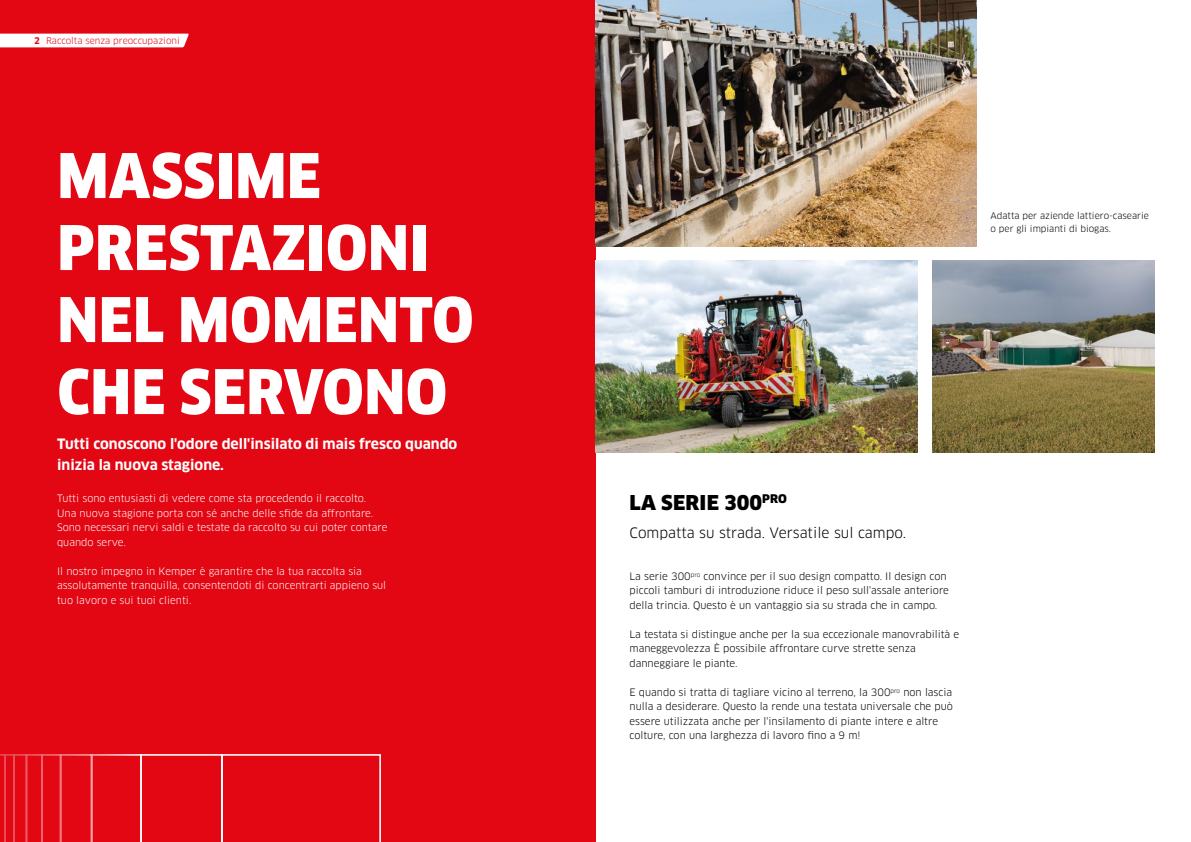
<style>
.page{position:relative;width:1191px;height:842px;background:#fff}
.page>*{position:absolute;margin:0;border:0;box-sizing:border-box;transform-origin:0 0}
.t1{font:900 condensed 60px/72px "Clan OT";letter-spacing:.01em;color:#fff}
.t2{font:900 20px "Clan OT";letter-spacing:.01em;color:#000}
.t3{font:700 14px/21px "Clan OT";color:#fff}
.t4{font:14px "Clan OT";color:#000}
.t5{font:10px/14.5px "Clan OT";color:#000}
.t6{font:10px/14.5px "Clan OT";color:#fff}
.t7{font:9px/13px "Clan OT";color:#000}
.t8{font:9px "Clan OT";color:#e30613}
.t9{font:700 9px "Clan OT";color:#e30613}
</style>
<div class="page">
<div style="left:0;top:0;width:595px;height:842px;background:#e30613"></div>
<div style="left:0;top:34px;width:189px;height:13px;background:#fff"></div>
<svg style="left:0;top:754px;width:381px;height:88px"></svg>
<img style="left:595px;top:260px;width:322px;height:192px">
<img style="left:595px;top:0;width:381px;height:246px">
<img style="left:932px;top:260px;width:223px;height:192px">
<p class="t8" style="left:46px;top:35px;width:135px">Raccolta senza preoccupazioni</p>
<p class="t9" style="left:34px;top:35px;width:7px">2</p>
<h1 class="t1" style="left:57px;top:141px;width:418px">MASSIME<br>PRESTAZIONI<br>NEL MOMENTO<br>CHE SERVONO</h1>
<h3 class="t3" style="left:57px;top:434px;width:402px">Tutti conoscono l'odore dell'insilato di mais fresco quando inizia la nuova stagione.</h3>
<p class="t6" style="left:57px;top:491px;width:332px">Tutti sono entusiasti di vedere come sta procedendo il raccolto.<br>Una nuova stagione porta con sé anche delle sfide da affrontare.<br>Sono necessari nervi saldi e testate da raccolto su cui poter contare quando serve.</p>
<p class="t6" style="left:57px;top:564px;width:331px">Il nostro impegno in Kemper è garantire che la tua raccolta sia assolutamente tranquilla, consentendoti di concentrarti appieno sul tuo lavoro e sui tuoi clienti.</p>
<p class="t7" style="left:990px;top:209px;width:160px">Adatta per aziende lattiero-casearie o per gli impianti di biogas.</p>
<h2 class="t2" style="left:629px;top:491px;width:159px">LA SERIE 300<sup>PRO</sup></h2>
<h3 class="t4" style="left:629px;top:524px;width:278px">Compatta su strada. Versatile sul campo.</h3>
<p class="t5" style="left:629px;top:569px;width:321px">La serie 300<sup>pro</sup> convince per il suo design compatto. Il design con piccoli tamburi di introduzione riduce il peso sull'assale anteriore della trincia. Questo è un vantaggio sia su strada che in campo.</p>
<p class="t5" style="left:629px;top:627px;width:331px">La testata si distingue anche per la sua eccezionale manovrabilità e maneggevolezza È possibile affrontare curve strette senza danneggiare le piante.</p>
<p class="t5" style="left:629px;top:685px;width:325px">E quando si tratta di tagliare vicino al terreno, la 300<sup>pro</sup> non lascia nulla a desiderare. Questo la rende una testata universale che può essere utilizzata anche per l'insilamento di piante intere e altre colture, con una larghezza di lavoro fino a 9 m!</p>
</div>
